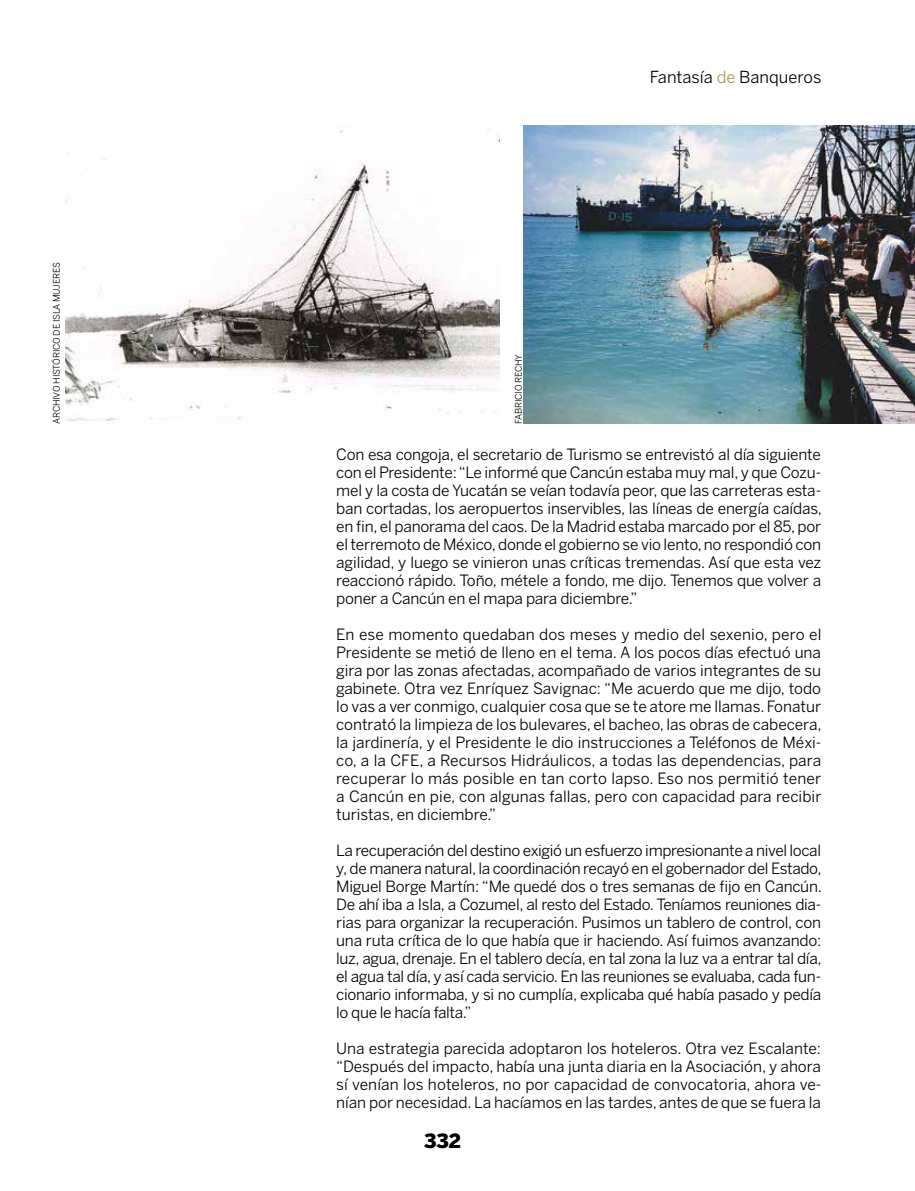
<style>
.page{position:relative;width:915px;height:1191px;background:#fff}
.page>*{position:absolute;margin:0;border:0;box-sizing:border-box;transform-origin:0 0}
.t1{font:900 19.5px "Benton Sans";color:#000}
.t2{font:16.5px "Benton Sans";color:#000}
.t3{font:15.45px/18px "Benton Sans";letter-spacing:-.01em;color:#000;text-align:justify}
.t4{font:9px "Benton Sans";letter-spacing:-.025em;color:#000}
.s1{color:#ad9653}
</style>
<div class="page">
<img style="left:65px;top:130px;width:434px;height:292px">
<img style="left:523px;top:126px;width:391px;height:298px">
<p class="t4" style="left:51px;top:424px;width:163px;rotate:-90deg">ARCHIVO HISTÓRICO DE ISLA MUJERES</p>
<p class="t4" style="left:513px;top:424px;width:71px;rotate:-90deg">FABRICIO RECHY</p>
<p class="t2" style="left:649px;top:67px;width:173px">Fantasía <span class="s1">de</span> Banqueros</p>
<p class="t3" style="left:336px;top:445px;width:487px">Con esa congoja, el secretario de Turismo se entrevistó al día siguiente con el Presidente: “Le informé que Cancún estaba muy mal, y que Cozu&shy;mel y la costa de Yucatán se veían todavía peor, que las carreteras esta&shy;ban cortadas, los aeropuertos inservibles, las líneas de energía caídas, en fin, el panorama del caos. De la Madrid estaba marcado por el 85, por el terremoto de México, donde el gobierno se vio lento, no respondió con agilidad, y luego se vinieron unas críticas tremendas. Así que esta vez reaccionó rápido. Toño, métele a fondo, me dijo. Tenemos que volver a poner a Cancún en el mapa para diciembre.”</p>
<p class="t3" style="left:336px;top:625px;width:486px">En ese momento quedaban dos meses y medio del sexenio, pero el Presidente se metió de lleno en el tema. A los pocos días efectuó una gira por las zonas afectadas, acompañado de varios integrantes de su gabinete. Otra vez Enríquez Savignac: “Me acuerdo que me dijo, todo lo vas a ver conmigo, cualquier cosa que se te atore me llamas. Fonatur contrató la limpieza de los bulevares, el bacheo, las obras de cabecera, la jardinería, y el Presidente le dio instrucciones a Teléfonos de Méxi&shy;co, a la CFE, a Recursos Hidráulicos, a todas las dependencias, para recuperar lo más posible en tan corto lapso. Eso nos permitió tener a Cancún en pie, con algunas fallas, pero con capacidad para recibir turistas, en diciembre.”</p>
<p class="t3" style="left:336px;top:841px;width:487px">La recuperación del destino exigió un esfuerzo impresionante a nivel local y, de manera natural, la coordinación recayó en el gobernador del Estado, Miguel Borge Martín: “Me quedé dos o tres semanas de fijo en Cancún.<br>De ahí iba a Isla, a Cozumel, al resto del Estado. Teníamos reuniones dia&shy;rias para organizar la recuperación. Pusimos un tablero de control, con una ruta crítica de lo que había que ir haciendo. Así fuimos avanzando: luz, agua, drenaje. En el tablero decía, en tal zona la luz va a entrar tal día, el agua tal día, y así cada servicio. En las reuniones se evaluaba, cada fun&shy;cionario informaba, y si no cumplía, explicaba qué había pasado y pedía lo que le hacía falta.”</p>
<p class="t3" style="left:336px;top:1039px;width:486px">Una estrategia parecida adoptaron los hoteleros. Otra vez Escalante: “Después del impacto, había una junta diaria en la Asociación, y ahora sí venían los hoteleros, no por capacidad de convocatoria, ahora ve&shy;nían por necesidad. La hacíamos en las tardes, antes de que se fuera la</p>
<p class="t1" style="left:424px;top:1129px;width:38px">332</p>
</div>
